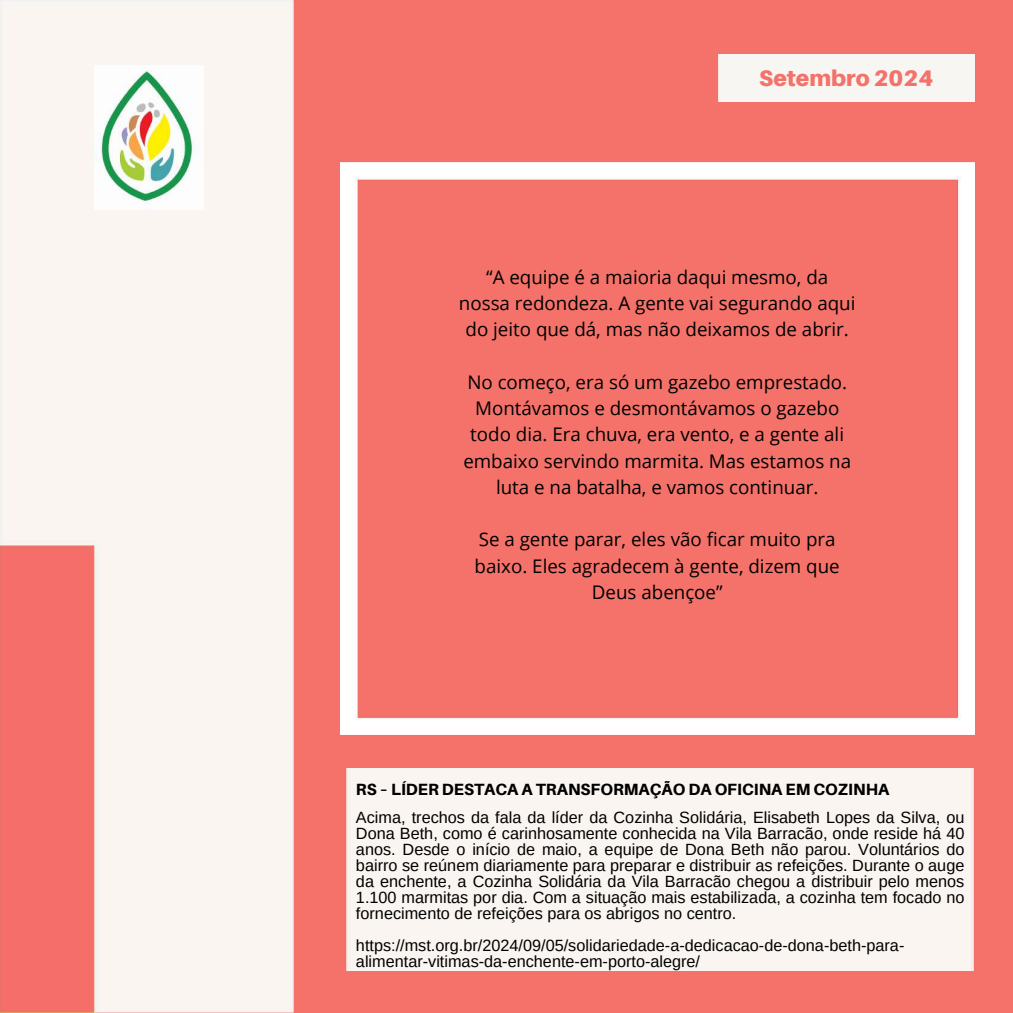
<style>
.page{position:relative;width:1013px;height:1013px;background:#fff}
.page>*{position:absolute;margin:0;border:0;box-sizing:border-box;transform-origin:0 0}
.t1{font:900 22.5px "Aileron";color:#f4726a}
.t2{font:18.75px/26.2px "Open Sans";color:#000;text-align:center}
.t3{font:16.25px/16px "Arimo";color:#000;text-align:justify}
.t4{font:800 16.25px "Aileron";color:#000}
</style>
<div class="page">
<div style="left:0;top:0;width:1012px;height:1012px;background:#f4726a"></div>
<div style="left:718px;top:54px;width:256px;height:47px;background:#f7f6f2"></div>
<div style="left:346px;top:768px;width:627px;height:202px;background:#faf5f0"></div>
<img style="left:0;top:0;width:294px;height:1012px">
<img style="left:95px;top:65px;width:108px;height:145px">
<img style="left:341px;top:162px;width:633px;height:572px">
<h1 class="t1" style="left:759px;top:64px;width:175px">Setembro 2024</h1>
<p class="t2" style="left:459px;top:263px;width:398px">“A equipe é a maioria daqui mesmo, da nossa redondeza. A gente vai segurando aqui do jeito que dá, mas não deixamos de abrir.</p>
<p class="t2" style="left:463px;top:368px;width:389px">No começo, era só um gazebo emprestado.<br>Montávamos e desmontávamos o gazebo todo dia. Era chuva, era vento, e a gente ali embaixo servindo marmita. Mas estamos na luta e na batalha, e vamos continuar.</p>
<p class="t2" style="left:474px;top:526px;width:366px">Se a gente parar, eles vão ficar muito pra baixo. Eles agradecem à gente, dizem que<br>Deus abençoe”</p>
<p class="t4" style="left:356px;top:779px;width:535px">RS – LÍDER DESTACA A TRANSFORMAÇÃO DA OFICINA EM COZINHA</p>
<p class="t3" style="left:356px;top:809px;width:610px">Acima, trechos da fala da líder da Cozinha Solidária, Elisabeth Lopes da Silva, ou Dona Beth, como é carinhosamente conhecida na Vila Barracão, onde reside há 40 anos. Desde o início de maio, a equipe de Dona Beth não parou. Voluntários do bairro se reúnem diariamente para preparar e distribuir as refeições. Durante o auge da enchente, a Cozinha Solidária da Vila Barracão chegou a distribuir pelo menos 1.100 marmitas por dia. Com a situação mais estabilizada, a cozinha tem focado no fornecimento de refeições para os abrigos no centro.</p>
<p class="t3" style="left:356px;top:936px;width:550px">https://mst.org.br/2024/09/05/solidariedade-a-dedicacao-de-dona-beth-para&shy;alimentar-vitimas-da-enchente-em-porto-alegre/</p>
</div>
